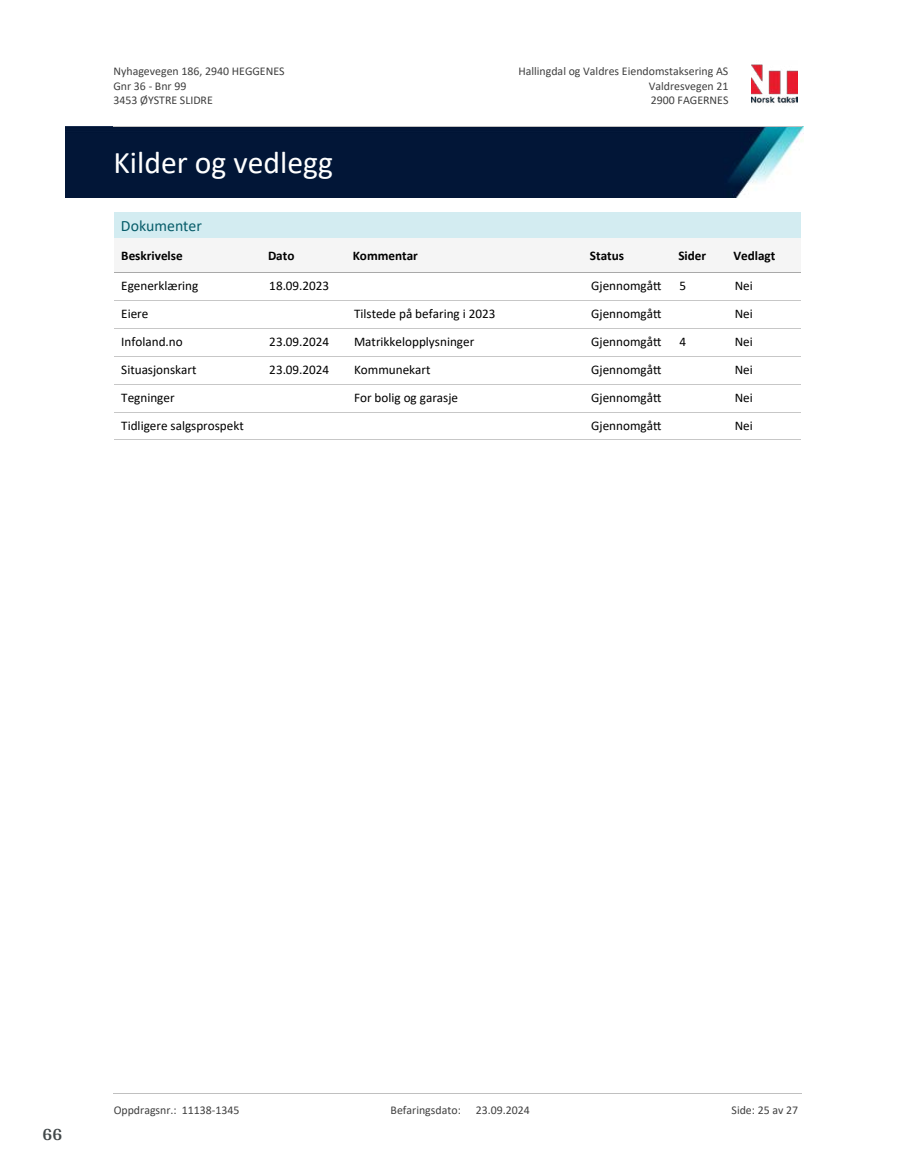
<style>
.page{position:relative;width:915px;height:1172px;background:#fff}
.page>*{position:absolute;margin:0;border:0;box-sizing:border-box;transform-origin:0 0}
.t1{font:31.65px "Calibri";color:#fff}
.t2{font:700 18px "Arya";color:#414749}
.t3{font:15.75px "Calibri";color:#065c69}
.t4{font:13.2px "Calibri";color:#000}
.t5{font:700 13.2px "Calibri";color:#000}
.t6{font:11.85px/14.5px "Calibri";color:#404040}
</style>
<div class="page">
<img style="left:65px;top:127px;width:738px;height:71px">
<div style="left:114px;top:212px;width:686px;height:27px;background:#d3ecf1"></div>
<div style="left:115px;top:239px;width:148px;height:33px;background:#f5f5f5"></div>
<hr style="left:115px;top:272px;width:148px;height:1px;background:#a9a9a9">
<div style="left:263px;top:239px;width:84px;height:33px;background:#f5f5f5"></div>
<hr style="left:263px;top:272px;width:84px;height:1px;background:#a9a9a9">
<div style="left:347px;top:239px;width:237px;height:33px;background:#f5f5f5"></div>
<hr style="left:347px;top:272px;width:237px;height:1px;background:#a9a9a9">
<div style="left:584px;top:239px;width:88px;height:33px;background:#f5f5f5"></div>
<hr style="left:584px;top:272px;width:88px;height:1px;background:#a9a9a9">
<div style="left:672px;top:239px;width:55px;height:33px;background:#f5f5f5"></div>
<hr style="left:672px;top:272px;width:55px;height:1px;background:#a9a9a9">
<div style="left:727px;top:239px;width:73px;height:33px;background:#f5f5f5"></div>
<hr style="left:727px;top:272px;width:73px;height:1px;background:#a9a9a9">
<hr style="left:115px;top:300px;width:148px;height:1px;background:#c7c7c7">
<hr style="left:263px;top:300px;width:84px;height:1px;background:#c7c7c7">
<hr style="left:347px;top:300px;width:237px;height:1px;background:#c7c7c7">
<hr style="left:584px;top:300px;width:88px;height:1px;background:#c7c7c7">
<hr style="left:672px;top:300px;width:55px;height:1px;background:#c7c7c7">
<hr style="left:727px;top:300px;width:73px;height:1px;background:#c7c7c7">
<hr style="left:115px;top:328px;width:148px;height:1px;background:#c7c7c7">
<hr style="left:263px;top:328px;width:84px;height:1px;background:#c7c7c7">
<hr style="left:347px;top:328px;width:237px;height:1px;background:#c7c7c7">
<hr style="left:584px;top:328px;width:88px;height:1px;background:#c7c7c7">
<hr style="left:672px;top:328px;width:55px;height:1px;background:#c7c7c7">
<hr style="left:727px;top:328px;width:73px;height:1px;background:#c7c7c7">
<hr style="left:115px;top:356px;width:148px;height:1px;background:#c7c7c7">
<hr style="left:263px;top:356px;width:84px;height:1px;background:#c7c7c7">
<hr style="left:347px;top:356px;width:237px;height:1px;background:#c7c7c7">
<hr style="left:584px;top:356px;width:88px;height:1px;background:#c7c7c7">
<hr style="left:672px;top:356px;width:55px;height:1px;background:#c7c7c7">
<hr style="left:727px;top:356px;width:73px;height:1px;background:#c7c7c7">
<hr style="left:115px;top:384px;width:148px;height:1px;background:#c7c7c7">
<hr style="left:263px;top:384px;width:84px;height:1px;background:#c7c7c7">
<hr style="left:347px;top:384px;width:237px;height:1px;background:#c7c7c7">
<hr style="left:584px;top:384px;width:88px;height:1px;background:#c7c7c7">
<hr style="left:672px;top:384px;width:55px;height:1px;background:#c7c7c7">
<hr style="left:727px;top:384px;width:73px;height:1px;background:#c7c7c7">
<hr style="left:115px;top:412px;width:148px;height:1px;background:#c7c7c7">
<hr style="left:263px;top:412px;width:84px;height:1px;background:#c7c7c7">
<hr style="left:347px;top:412px;width:237px;height:1px;background:#c7c7c7">
<hr style="left:584px;top:412px;width:88px;height:1px;background:#c7c7c7">
<hr style="left:672px;top:412px;width:55px;height:1px;background:#c7c7c7">
<hr style="left:727px;top:412px;width:73px;height:1px;background:#c7c7c7">
<hr style="left:115px;top:440px;width:148px;height:1px;background:#c7c7c7">
<hr style="left:263px;top:440px;width:84px;height:1px;background:#c7c7c7">
<hr style="left:347px;top:440px;width:237px;height:1px;background:#c7c7c7">
<hr style="left:584px;top:440px;width:88px;height:1px;background:#c7c7c7">
<hr style="left:672px;top:440px;width:55px;height:1px;background:#c7c7c7">
<hr style="left:727px;top:440px;width:73px;height:1px;background:#c7c7c7">
<img style="left:751px;top:64px;width:46px;height:40px">
<hr style="left:113px;top:127px;width:688px;height:1px;background:#c0c0c0">
<hr style="left:113px;top:1093px;width:688px;height:1px;background:#c0c0c0">
<p class="t6" style="left:113px;top:64px;width:173px">Nyhagevegen 186, 2940 HEGGENES<br>Gnr 36 - Bnr 99<br>3453 ØYSTRE SLIDRE</p>
<p class="t6" style="left:518px;top:64px;width:211px">Hallingdal og Valdres Eiendomstaksering AS</p>
<p class="t6" style="left:648px;top:78px;width:81px">Valdresvegen 21</p>
<p class="t6" style="left:650px;top:93px;width:79px">2900 FAGERNES</p>
<h1 class="t1" style="left:113px;top:141px;width:221px">Kilder og vedlegg</h1>
<p class="t3" style="left:121px;top:215px;width:82px">Dokumenter</p>
<p class="t5" style="left:121px;top:246px;width:63px">Beskrivelse</p>
<p class="t5" style="left:268px;top:246px;width:28px">Dato</p>
<p class="t5" style="left:352px;top:246px;width:67px">Kommentar</p>
<p class="t5" style="left:589px;top:246px;width:36px">Status</p>
<p class="t5" style="left:678px;top:246px;width:29px">Sider</p>
<p class="t5" style="left:733px;top:246px;width:43px">Vedlagt</p>
<p class="t4" style="left:121px;top:277px;width:79px">Egenerklæring</p>
<p class="t4" style="left:269px;top:277px;width:61px">18.09.2023</p>
<p class="t4" style="left:591px;top:277px;width:72px">Gjennomgå琀琀</p>
<p class="t4" style="left:679px;top:277px;width:8px">5</p>
<p class="t4" style="left:734px;top:277px;width:20px">Nei</p>
<p class="t4" style="left:121px;top:305px;width:29px">Eiere</p>
<p class="t4" style="left:354px;top:305px;width:143px">Tilstede på befaring i 2023</p>
<p class="t4" style="left:591px;top:305px;width:72px">Gjennomgå琀琀</p>
<p class="t4" style="left:734px;top:305px;width:20px">Nei</p>
<p class="t4" style="left:121px;top:332px;width:63px">Infoland.no</p>
<p class="t4" style="left:269px;top:332px;width:61px">23.09.2024</p>
<p class="t4" style="left:354px;top:332px;width:122px">Matrikkelopplysninger</p>
<p class="t4" style="left:591px;top:332px;width:72px">Gjennomgå琀琀</p>
<p class="t4" style="left:679px;top:332px;width:8px">4</p>
<p class="t4" style="left:734px;top:332px;width:20px">Nei</p>
<p class="t4" style="left:121px;top:360px;width:77px">Situasjonskart</p>
<p class="t4" style="left:269px;top:360px;width:61px">23.09.2024</p>
<p class="t4" style="left:354px;top:360px;width:78px">Kommunekart</p>
<p class="t4" style="left:591px;top:360px;width:72px">Gjennomgå琀琀</p>
<p class="t4" style="left:734px;top:360px;width:20px">Nei</p>
<p class="t4" style="left:121px;top:388px;width:55px">Tegninger</p>
<p class="t4" style="left:354px;top:388px;width:105px">For bolig og garasje</p>
<p class="t4" style="left:591px;top:388px;width:72px">Gjennomgå琀琀</p>
<p class="t4" style="left:734px;top:388px;width:20px">Nei</p>
<p class="t4" style="left:121px;top:416px;width:124px">Tidligere salgsprospekt</p>
<p class="t4" style="left:591px;top:416px;width:72px">Gjennomgå琀琀</p>
<p class="t4" style="left:734px;top:416px;width:20px">Nei</p>
<h2 class="t2" style="left:43px;top:1123px;width:21px">66</h2>
<p class="t6" style="left:114px;top:1102px;width:127px">Oppdragsnr.: 11138-1345</p>
<p class="t6" style="left:390px;top:1102px;width:72px">Befaringsdato:</p>
<p class="t6" style="left:475px;top:1102px;width:55px">23.09.2024</p>
<p class="t6" style="left:731px;top:1102px;width:68px">Side: 25 av 27</p>
</div>
